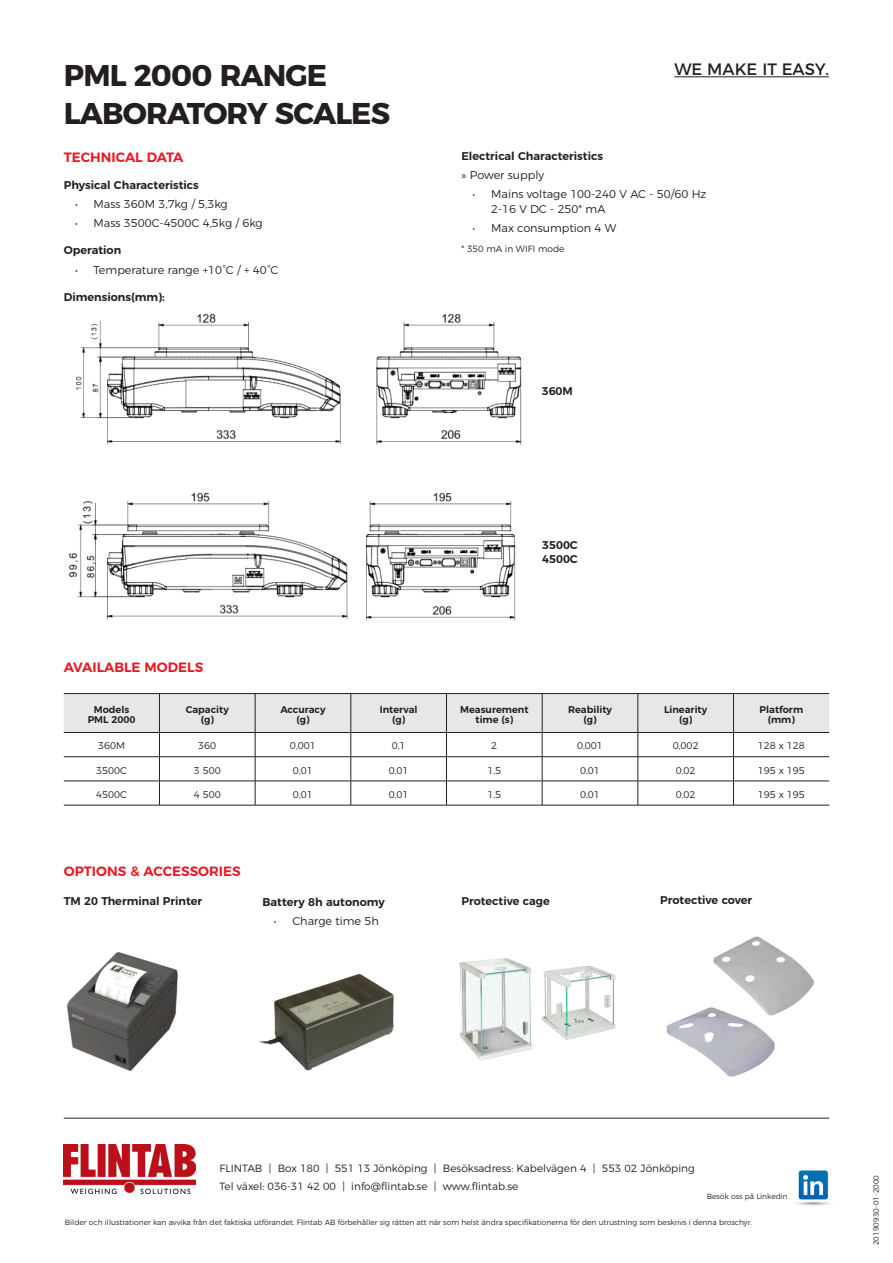
<style>
.page{position:relative;width:893px;height:1263px;background:#fff}
.page>*{position:absolute;margin:0;border:0;box-sizing:border-box;transform-origin:0 0}
.t1{font:700 30px/37.5px "Montserrat";letter-spacing:-.03em;color:#231f20}
.t2{font:16.5px "Montserrat";color:#231f20}
.Röd_mellanrubrik_1{font:600 13.5px "Montserrat";color:#e51a23}
.t3{font:300 11.25px/15px "Montserrat";color:#231f20}
.Underrubrik{font:600 11.25px/14.2px "Montserrat";color:#231f20}
.t4{font:300 10.5px/18px "Montserrat";color:#231f20}
.Tabelltext{font:300 9.75px "Montserrat";color:#231f20}
.Tabellrubrik{font:600 9.75px/10.5px "Montserrat";color:#231f20;text-align:center}
.Brödttext{font:300 9px "Montserrat";color:#231f20}
.Brödttext-2{font:300 7.5px "Montserrat";color:#231f20}
.s1{font-family:"Myriad Pro";font-weight:400}
</style>
<div class="page">
<hr style="left:674px;top:76px;width:155px;height:1px;background:#231f20">
<img style="left:64px;top:1145px;width:131px;height:49px">
<hr style="left:64px;top:1118px;width:765px;height:1px;background:#231f20">
<img style="left:795px;top:1170px;width:36px;height:36px">
<svg style="left:64px;top:694px;width:765px;height:111px"></svg>
<hr style="left:64px;top:693px;width:95px;height:1px;background:#231f20">
<hr style="left:159px;top:693px;width:96px;height:1px;background:#231f20">
<hr style="left:255px;top:693px;width:96px;height:1px;background:#231f20">
<hr style="left:351px;top:693px;width:95px;height:1px;background:#231f20">
<hr style="left:446px;top:693px;width:96px;height:1px;background:#231f20">
<hr style="left:542px;top:693px;width:96px;height:1px;background:#231f20">
<hr style="left:638px;top:693px;width:95px;height:1px;background:#231f20">
<hr style="left:733px;top:693px;width:96px;height:1px;background:#231f20">
<hr style="left:64px;top:732px;width:95px;height:1px;background:#231f20">
<hr style="left:159px;top:732px;width:96px;height:1px;background:#231f20">
<hr style="left:255px;top:732px;width:96px;height:1px;background:#231f20">
<hr style="left:351px;top:732px;width:95px;height:1px;background:#231f20">
<hr style="left:446px;top:732px;width:96px;height:1px;background:#231f20">
<hr style="left:542px;top:732px;width:96px;height:1px;background:#231f20">
<hr style="left:638px;top:732px;width:95px;height:1px;background:#231f20">
<hr style="left:733px;top:732px;width:96px;height:1px;background:#231f20">
<hr style="left:64px;top:756px;width:95px;height:1px;background:#231f20">
<hr style="left:159px;top:756px;width:96px;height:1px;background:#231f20">
<hr style="left:255px;top:756px;width:96px;height:1px;background:#231f20">
<hr style="left:351px;top:756px;width:95px;height:1px;background:#231f20">
<hr style="left:446px;top:756px;width:96px;height:1px;background:#231f20">
<hr style="left:542px;top:756px;width:96px;height:1px;background:#231f20">
<hr style="left:638px;top:756px;width:95px;height:1px;background:#231f20">
<hr style="left:733px;top:756px;width:96px;height:1px;background:#231f20">
<hr style="left:64px;top:781px;width:95px;height:1px;background:#231f20">
<hr style="left:159px;top:781px;width:96px;height:1px;background:#231f20">
<hr style="left:255px;top:781px;width:96px;height:1px;background:#231f20">
<hr style="left:351px;top:781px;width:95px;height:1px;background:#231f20">
<hr style="left:446px;top:781px;width:96px;height:1px;background:#231f20">
<hr style="left:542px;top:781px;width:96px;height:1px;background:#231f20">
<hr style="left:638px;top:781px;width:95px;height:1px;background:#231f20">
<hr style="left:733px;top:781px;width:96px;height:1px;background:#231f20">
<hr style="left:64px;top:805px;width:95px;height:1px;background:#231f20">
<hr style="left:159px;top:805px;width:96px;height:1px;background:#231f20">
<hr style="left:255px;top:805px;width:96px;height:1px;background:#231f20">
<hr style="left:351px;top:805px;width:95px;height:1px;background:#231f20">
<hr style="left:446px;top:805px;width:96px;height:1px;background:#231f20">
<hr style="left:542px;top:805px;width:96px;height:1px;background:#231f20">
<hr style="left:638px;top:805px;width:95px;height:1px;background:#231f20">
<hr style="left:733px;top:805px;width:96px;height:1px;background:#231f20">
<img style="left:67px;top:953px;width:110px;height:117px">
<img style="left:259px;top:973px;width:135px;height:98px">
<img style="left:459px;top:958px;width:157px;height:103px">
<img style="left:713px;top:936px;width:101px;height:78px">
<img style="left:666px;top:1003px;width:111px;height:74px">
<img style="left:68px;top:313px;width:454px;height:308px">
<p class="t1" style="left:64px;top:54px;width:328px">PML 2000 RANGE<br>LABORATORY SCALES</p>
<p class="Röd_mellanrubrik_1" style="left:64px;top:146px;width:121px">TECHNICAL DATA</p>
<p class="Underrubrik" style="left:64px;top:177px;width:137px">Physical Characteristics</p>
<p class="t3" style="left:75px;top:196px;width:154px">• Mass 360M 3,7kg / 5,3kg</p>
<p class="t3" style="left:75px;top:215px;width:189px">• Mass 3500C-4500C 4,5kg / 6kg</p>
<p class="Underrubrik" style="left:64px;top:242px;width:59px">Operation</p>
<p class="t3" style="left:75px;top:261px;width:205px">• Temperature range +10°C / + 40°C</p>
<p class="Underrubrik" style="left:64px;top:289px;width:103px">Dimensions(mm):</p>
<h2 class="t2" style="left:674px;top:56px;width:156px">WE MAKE IT EASY.</h2>
<p class="Underrubrik" style="left:461px;top:148px;width:143px">Electrical Characteristics</p>
<p class="t3" style="left:461px;top:167px;width:84px"><span class="s1">»</span> Power supply</p>
<p class="t3" style="left:491px;top:186px;width:217px;text-indent:-18px">• Mains voltage 100-240 V AC - 50/60 Hz<br>2-16 V DC - 250* mA</p>
<p class="t3" style="left:473px;top:220px;width:145px">• Max consumption 4 W</p>
<p class="Brödttext" style="left:461px;top:241px;width:105px">* 350 mA in WIFI mode</p>
<p class="Underrubrik" style="left:542px;top:383px;width:33px">360M</p>
<p class="Underrubrik" style="left:542px;top:537px;width:37px">3500C<br>4500C</p>
<p class="Röd_mellanrubrik_1" style="left:64px;top:656px;width:141px">AVAILABLE MODELS</p>
<p class="Tabellrubrik" style="left:88px;top:703px;width:49px">Models<br>PML 2000</p>
<p class="Tabellrubrik" style="left:186px;top:703px;width:45px">Capacity (g)</p>
<p class="Tabellrubrik" style="left:280px;top:703px;width:47px">Accuracy (g)</p>
<p class="Tabellrubrik" style="left:380px;top:703px;width:39px">Interval (g)</p>
<p class="Tabellrubrik" style="left:460px;top:703px;width:70px">Measurement time (s)</p>
<p class="Tabellrubrik" style="left:568px;top:703px;width:45px">Reability</p>
<p class="Tabellrubrik" style="left:583px;top:713px;width:15px">(g)</p>
<p class="Tabellrubrik" style="left:664px;top:703px;width:45px">Linearity</p>
<p class="Tabellrubrik" style="left:679px;top:713px;width:15px">(g)</p>
<p class="Tabellrubrik" style="left:760px;top:703px;width:45px">Platform</p>
<p class="Tabellrubrik" style="left:768px;top:713px;width:28px">(mm)</p>
<p class="Tabelltext" style="left:98px;top:738px;width:29px">360M</p>
<p class="Tabelltext" style="left:198px;top:738px;width:20px">360</p>
<p class="Tabelltext" style="left:290px;top:738px;width:27px">0,001</p>
<p class="Tabelltext" style="left:392px;top:738px;width:15px">0,1</p>
<p class="Tabelltext" style="left:491px;top:738px;width:8px">2</p>
<p class="Tabelltext" style="left:577px;top:738px;width:27px">0,001</p>
<p class="Tabelltext" style="left:673px;top:738px;width:27px">0,002</p>
<p class="Tabelltext" style="left:758px;top:738px;width:49px">128 x 128</p>
<p class="Tabelltext" style="left:96px;top:762px;width:32px">3500C</p>
<p class="Tabelltext" style="left:194px;top:762px;width:28px">3 500</p>
<p class="Tabelltext" style="left:293px;top:762px;width:21px">0,01</p>
<p class="Tabelltext" style="left:389px;top:762px;width:21px">0,01</p>
<p class="Tabelltext" style="left:487px;top:762px;width:15px">1,5</p>
<p class="Tabelltext" style="left:580px;top:762px;width:21px">0,01</p>
<p class="Tabelltext" style="left:676px;top:762px;width:21px">0,02</p>
<p class="Tabelltext" style="left:758px;top:762px;width:49px">195 x 195</p>
<p class="Tabelltext" style="left:96px;top:787px;width:32px">4500C</p>
<p class="Tabelltext" style="left:194px;top:787px;width:28px">4 500</p>
<p class="Tabelltext" style="left:293px;top:787px;width:21px">0,01</p>
<p class="Tabelltext" style="left:389px;top:787px;width:21px">0,01</p>
<p class="Tabelltext" style="left:487px;top:787px;width:15px">1,5</p>
<p class="Tabelltext" style="left:580px;top:787px;width:21px">0,01</p>
<p class="Tabelltext" style="left:676px;top:787px;width:21px">0,02</p>
<p class="Tabelltext" style="left:758px;top:787px;width:49px">195 x 195</p>
<p class="Röd_mellanrubrik_1" style="left:64px;top:860px;width:179px">OPTIONS &amp; ACCESSORIES</p>
<p class="Underrubrik" style="left:64px;top:893px;width:140px">TM 20 Therminal Printer</p>
<p class="Underrubrik" style="left:263px;top:893px;width:124px">Battery 8h autonomy</p>
<p class="t3" style="left:274px;top:912px;width:107px">• Charge time 5h</p>
<p class="Underrubrik" style="left:461px;top:892px;width:90px">Protective cage</p>
<p class="Underrubrik" style="left:660px;top:892px;width:94px">Protective cover</p>
<h3 class="t4" style="left:220px;top:1158px;width:477px">FLINTAB | Box 180 | 551 13 Jönköping | Besöksadress: Kabelvägen 4 | 553 02 Jönköping<br>Tel växel: 036-31 42 00 | info@flintab.se | www.flintab.se</h3>
<p class="Brödttext-2" style="left:707px;top:1191px;width:83px">Besök oss på Linkedin</p>
<p class="Brödttext-2" style="left:65px;top:1216px;width:689px">Bilder och illustrationer kan avvika från det faktiska utförandet. Flintab AB förbehåller sig rätten att när som helst ändra specifikationerna för den utrustning som beskrivs i denna broschyr.</p>
<p class="Brödttext-2" style="left:870px;top:1245px;width:72px;rotate:-90deg">20190930-01-2000</p>
</div>
